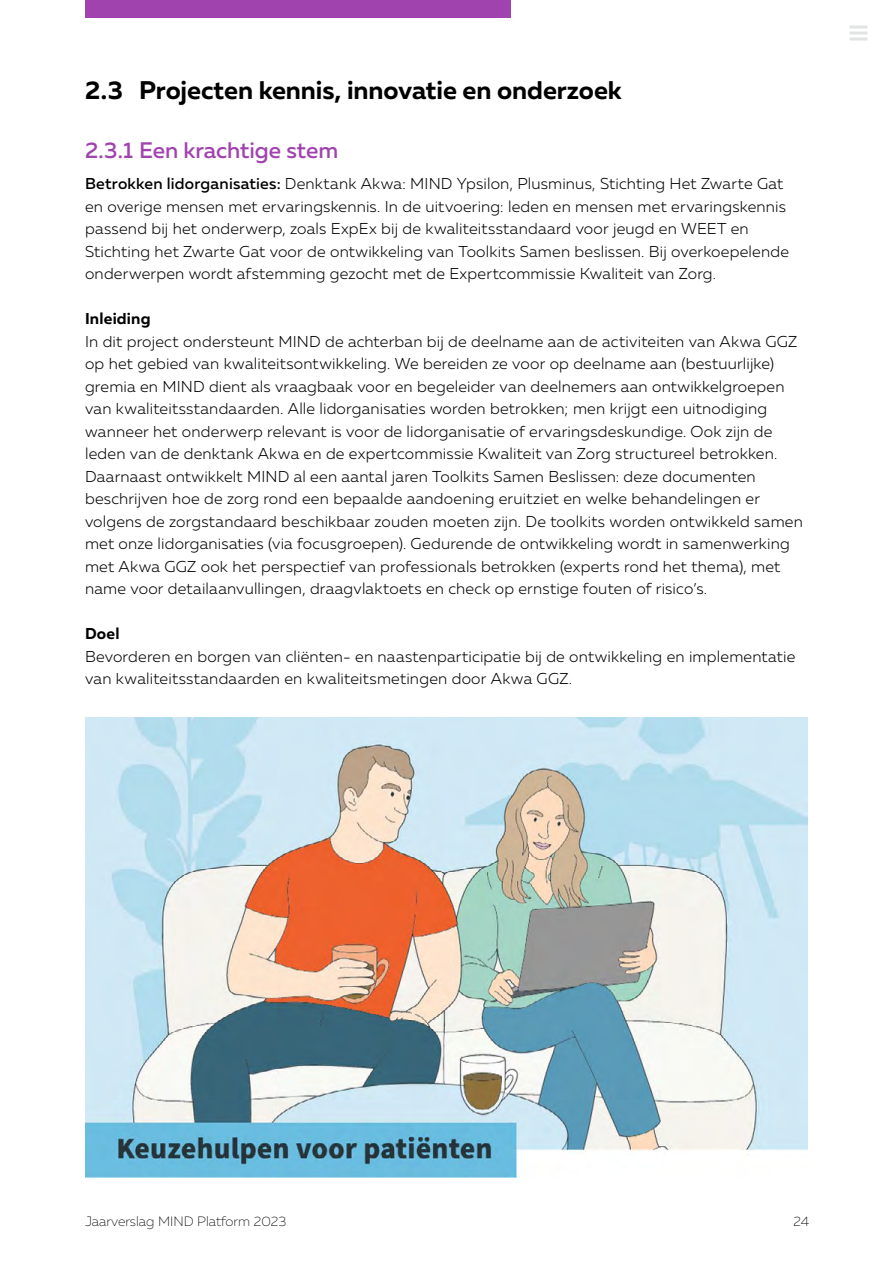
<style>
.page{position:relative;width:893px;height:1263px;background:#fff}
.page>*{position:absolute;margin:0;border:0;box-sizing:border-box;transform-origin:0 0}
.t1{font:700 25.5px "Muller";letter-spacing:-.005em;color:#000}
.t2{font:500 22.5px "Muller";letter-spacing:-.005em;color:#a143af}
.t3{font:300 15.75px/22.5px "Muller";letter-spacing:.015em;color:#000}
.t4{font:700 15.75px "Muller";letter-spacing:.015em;color:#000}
.t5{font:200 13.5px "Muller";color:#000}
.s1{font-weight:500}
</style>
<div class="page">
<div style="left:85px;top:0;width:425px;height:17px;background:#a143af"></div>
<hr style="left:849px;top:38px;width:18px;height:3px;background:#e2e3e3">
<hr style="left:849px;top:32px;width:18px;height:3px;background:#e2e3e3">
<hr style="left:849px;top:26px;width:18px;height:3px;background:#e2e3e3">
<img style="left:85px;top:718px;width:723px;height:460px">
<h1 class="t1" style="left:85px;top:74px;width:538px">2.3 Projecten kennis, innovatie en onderzoek</h1>
<h2 class="t2" style="left:85px;top:136px;width:255px">2.3.1 Een krachtige stem</h2>
<p class="t3" style="left:85px;top:172px;width:705px"><span class="s1">Betrokken lidorganisaties:</span> Denktank Akwa: MIND Ypsilon, Plusminus, Stichting Het Zwarte Gat en overige mensen met ervaringskennis. In de uitvoering: leden en mensen met ervaringskennis passend bij het onderwerp, zoals ExpEx bij de kwaliteitsstandaard voor jeugd en WEET en Stichting het Zwarte Gat voor de ontwikkeling van Toolkits Samen beslissen. Bij overkoepelende onderwerpen wordt afstemming gezocht met de Expertcommissie Kwaliteit van Zorg.</p>
<p class="t4" style="left:85px;top:309px;width:67px">Inleiding</p>
<p class="t3" style="left:85px;top:330px;width:719px">In dit project ondersteunt MIND de achterban bij de deelname aan de activiteiten van Akwa GGZ op het gebied van kwaliteitsontwikkeling. We bereiden ze voor op deelname aan (bestuurlijke) gremia en MIND dient als vraagbaak voor en begeleider van deelnemers aan ontwikkelgroepen van kwaliteitsstandaarden. Alle lidorganisaties worden betrokken; men krijgt een uitnodiging wanneer het onderwerp relevant is voor de lidorganisatie of ervaringsdeskundige. Ook zijn de leden van de denktank Akwa en de expertcommissie Kwaliteit van Zorg structureel betrokken.<br>Daarnaast ontwikkelt MIND al een aantal jaren Toolkits Samen Beslissen: deze documenten beschrijven hoe de zorg rond een bepaalde aandoening eruitziet en welke behandelingen er volgens de zorgstandaard beschikbaar zouden moeten zijn. De toolkits worden ontwikkeld samen met onze lidorganisaties (via focusgroepen). Gedurende de ontwikkeling wordt in samenwerking met Akwa GGZ ook het perspectief van professionals betrokken (experts rond het thema), met name voor detailaanvullingen, draagvlaktoets en check op ernstige fouten of risico’s.</p>
<p class="t4" style="left:85px;top:624px;width:36px">Doel</p>
<p class="t3" style="left:85px;top:645px;width:712px">Bevorderen en borgen van cliënten- en naastenparticipatie bij de ontwikkeling en implementatie van kwaliteitsstandaarden en kwaliteitsmetingen door Akwa GGZ.</p>
<p class="t5" style="left:85px;top:1213px;width:203px">Jaarverslag MIND Platform 2023</p>
<p class="t5" style="left:793px;top:1213px;width:17px">24</p>
</div>
